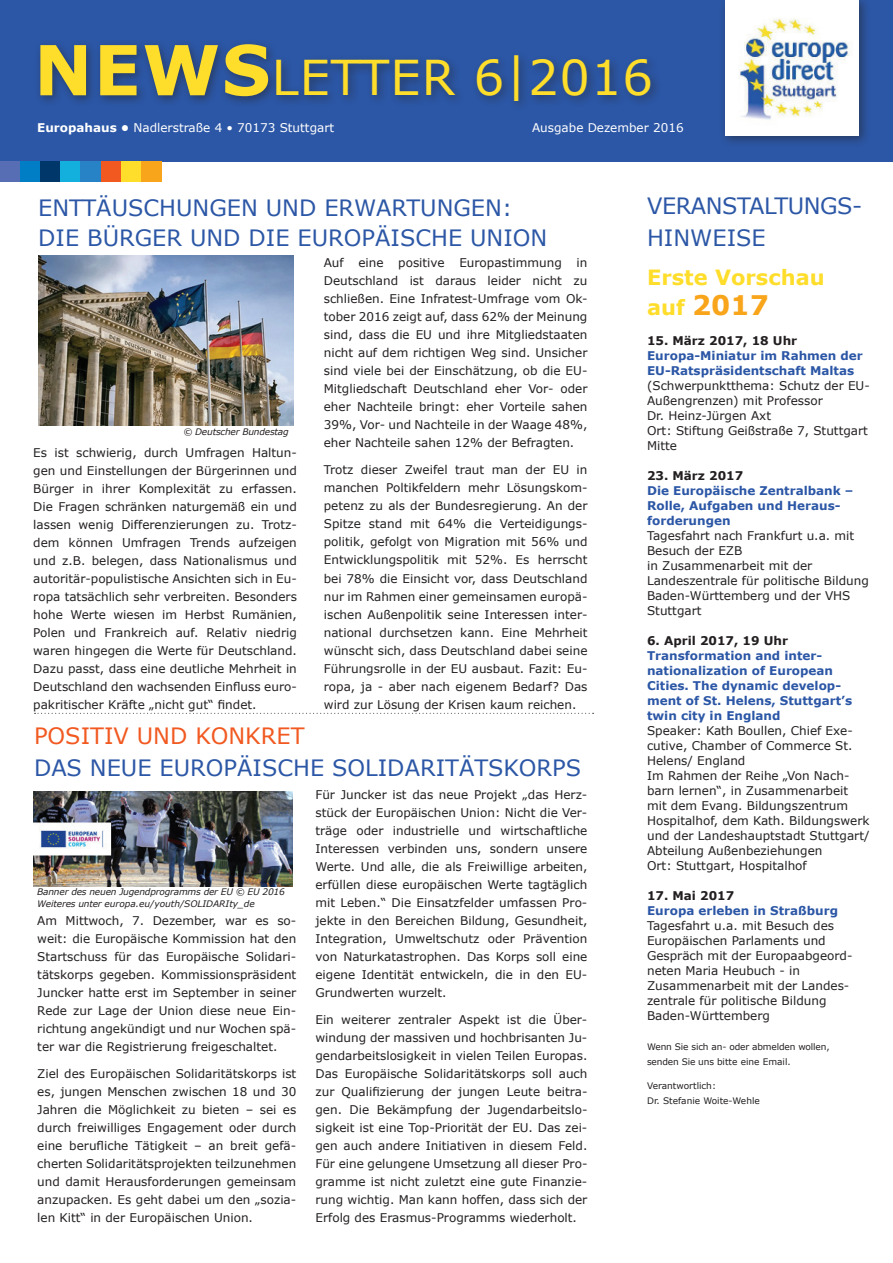
<style>
.page{position:relative;width:893px;height:1263px;background:#fff}
.page>*{position:absolute;margin:0;border:0;box-sizing:border-box;transform-origin:0 0}
.t1{font:48px "Verdana";letter-spacing:.02em;color:#ffdd2b}
.t2{font:700 27px "Verdana";color:#f9a51b}
.t3{font:22.5px/31.5px "Verdana";color:#2c57a6}
.t4{font:22.5px "Verdana";color:#f15921}
.t5{font:700 21px "Verdana";color:#ffdd2b}
.t6{font:12px/18px "Verdana";color:#231f20;text-align:justify}
.t7{font:700 12px/15px "Verdana";color:#2c57a6}
.t8{font:12px "Verdana";color:#fff}
.t9{font:700 12px "Verdana";color:#231f20}
.t10{font:italic 9px/12px "Verdana";letter-spacing:-.02em;color:#231f20}
.t11{font:9px/15px "Verdana";letter-spacing:-.015em;color:#231f20}
.s1{font-weight:700;font-size:69px}
.s2{font-weight:700}
.s3{font-size:21px;color:#ffdd2b}
</style>
<div class="page">
<div style="left:0;top:0;width:893px;height:162px;background:#2c57a6"></div>
<div style="left:34px;top:38px;width:628px;height:75px;background:#231f20;opacity:.5"></div>
<div style="left:718px;top:0;width:153px;height:147px;background:#231f20;opacity:.5"></div>
<div style="left:725px;top:0;width:134px;height:136px;background:#fff"></div>
<img style="left:739px;top:18px;width:111px;height:102px">
<div style="left:0;top:162px;width:20px;height:20px;background:#576db4"></div>
<div style="left:20px;top:162px;width:20px;height:20px;background:#007ec5"></div>
<div style="left:40px;top:162px;width:21px;height:20px;background:#00376b"></div>
<div style="left:61px;top:162px;width:20px;height:20px;background:#13b0de"></div>
<div style="left:81px;top:162px;width:20px;height:20px;background:#2783c5"></div>
<div style="left:101px;top:162px;width:20px;height:20px;background:#f15921"></div>
<div style="left:121px;top:162px;width:20px;height:20px;background:#ffdd2b"></div>
<div style="left:141px;top:162px;width:21px;height:20px;background:#f9a51b"></div>
<svg style="left:35px;top:713px;width:559px;height:1px"></svg>
<img style="left:39px;top:255px;width:255px;height:170px">
<img style="left:34px;top:791px;width:259px;height:95px">
<h1 class="t1" style="left:34px;top:45px;width:621px"><span class="s1">NEWS</span>letter 6|2016</h1>
<p class="t8" style="left:37px;top:120px;width:298px"><span class="s2">Europahaus •</span> Nadlerstraße 4 • 70173 Stuttgart</p>
<p class="t8" style="left:532px;top:120px;width:153px">Ausgabe Dezember 2016</p>
<h3 class="t3" style="left:38px;top:192px;width:492px;line-height:30.3px">EnttäuschUngen und Erwartungen : die Bü rger und die Europäische Union</h3>
<p class="t10" style="left:183px;top:426px;width:107px">© Deutscher Bundestag</p>
<p class="t6" style="left:33px;top:443px;width:265px">Es ist schwierig, durch U mfragen Haltun&shy;gen und Einstellungen der Bürgerinnen und Bürger in ihrer Komplexität zu erfassen.<br>Die Fragen schränken naturgemäß ein und lassen wenig Differenzierungen zu. Trotz&shy;dem können U mfragen Trends aufzeigen und z.B. belegen, dass Nationalismus und autoritär-populistische Ansichten sich in Eu&shy;ropa tatsächlich sehr verbreiten. Besonders hohe Werte wiesen im Herbst Rumänien, Polen und Frankreich auf. Relativ niedrig waren hingegen die Werte für Deutschland.<br>Dazu passt, dass eine deutliche Mehrheit in Deutschland den wachsenden Einfluss euro&shy;pakritischer Kräfte „nicht gut“ findet.</p>
<p class="t6" style="left:324px;top:254px;width:265px">Auf eine positive Europastimmung in Deutschland ist daraus leider nicht zu schließen. Eine Infratest-U mfrage vom Ok&shy;tober 2016 zeigt auf, dass 62% der Meinung sind, dass die EU</p>
<p class="t6" style="left:324px;top:326px;width:265px;text-indent:114px">und ihre Mitgliedstaaten nicht auf dem richtigen Weg sind. U nsicher sind viele bei der Einschätzung, ob die EU-Mitgliedschaft Deutschland eher Vor- oder eher Nachteile bringt: eher Vorteile sahen 39%, Vor- und Nachteile in der Waage 48%, eher Nachteile sahen 12% der Befragten.</p>
<p class="t6" style="left:324px;top:461px;width:238px">Trotz dieser Zweifel traut man der EU</p>
<p class="t6" style="left:324px;top:461px;width:265px;text-indent:253px">in manchen Poltikfeldern mehr Lösungskom&shy;petenz zu als der Bundesregierung. An der Spitze stand mit 64% die Verteidigungs&shy;politik, gefolgt von Migration mit 56% und Entwicklungspolitik mit 52%. Es herrscht bei 78% die Einsicht vor, dass Deutschland nur im Rahmen einer gemeinsamen europä&shy;ischen Außenpolitik seine Interessen inter&shy;national durchsetzen kann. Eine Mehrheit wünscht sich, dass Deutschland dabei seine Führungsrolle in der EU ausbaut. Fazit: Eu&shy;ropa, ja - aber nach eigenem Bedarf? Das wird zur Lösung der Krisen kaum reichen.</p>
<h3 class="t4" style="left:34px;top:721px;width:194px">Pos itiv und Konk</h3>
<h3 class="t4" style="left:261px;top:721px;width:45px">ret</h3>
<h3 class="t3" style="left:34px;top:752px;width:471px">Das Neue Europäische So lidaritätsko</h3>
<h3 class="t3" style="left:537px;top:752px;width:30px">rps</h3>
<p class="t10" style="left:37px;top:886px;width:249px">Banner des neuen Jugendprogramms der EU © EU 2016<br>Weiteres unter europa.eu/youth/SOLIDARIty_de</p>
<p class="t6" style="left:37px;top:912px;width:261px">Am Mittwoch, 7. Dezember, war es so&shy;weit: die Europäische Kommission hat den Startschuss für das Europäische Solidari&shy;tätskorps gegeben. Kommissionspräsident Juncker hatte erst im September in seiner Rede zur Lage der U nion diese neue Ein&shy;richtung angekündigt und nur Wochen spä&shy;ter war die Registrierung freigeschaltet.</p>
<p class="t6" style="left:37px;top:1065px;width:261px">Ziel des Europäischen Solidaritätskorps ist es, jungen Menschen zwischen 18 und 30<br>Jahren die Möglichkeit zu bieten – sei es durch freiwilliges Engagement oder durch eine berufliche Tätigkeit – an breit gefä&shy;cherten Solidaritätsprojekten teilzunehmen und damit Herausforderungen gemeinsam anzupacken. Es geht dabei um den „sozia&shy;len Kitt“ in der Europäischen U nion.</p>
<p class="t6" style="left:315px;top:786px;width:274px">Für Juncker ist das neue Projekt „das Herz&shy;stück der Europäischen U nion: Nicht die Ver&shy;träge oder industrielle und wirtschaftliche Interessen verbinden uns, sondern unsere Werte. U nd alle, die als Freiwillige arbeiten, erfüllen diese europäischen Werte tagtäglich mit Leben.“ Die Einsatzfelder umfassen Pro&shy;jekte in den Bereichen Bildung, Gesundheit, Integration, U mweltschutz oder Prävention von Naturkatastrophen. Das Korps soll eine eigene Identität entwickeln, die in den EU-Grundwerten wurzelt.</p>
<p class="t6" style="left:315px;top:1011px;width:274px">Ein weiterer zentraler Aspekt ist die Über&shy;windung der massiven und hochbrisanten Ju&shy;gendarbeitslosigkeit in vielen Teilen Europas.<br>Das Europäische Solidaritätskorps soll auch zur Qualifizierung der jungen Leute beitra&shy;gen. Die Bekämpfung der Jugendarbeitslo&shy;sigkeit ist eine Top-Priorität der EU . Das zei&shy;gen auch andere Initiativen in diesem Feld.<br>Für eine gelungene U msetzung all dieser Pro&shy;gramme ist nicht zuletzt eine gute Finanzie&shy;rung wichtig. Man kann hoffen, dass sich der Erfolg des Erasmus-Programms wiederholt.</p>
<h3 class="t3" style="left:647px;top:190px;width:217px;text-indent:90px">taltun gs&shy;hinweise</h3>
<h3 class="t5" style="left:647px;top:262px;width:179px">Erste Vorschau</h3>
<h2 class="t2" style="left:647px;top:286px;width:123px"><span class="s3">auf</span> 2017</h2>
<p class="t9" style="left:647px;top:332px;width:152px">15. März 2017, 18 Uhr</p>
<p class="t7" style="left:647px;top:348px;width:217px">Europa-Miniatur im Rahmen der<br>EU-Ratspräsidentschaft Maltas</p>
<p class="t6" style="left:647px;top:378px;width:224px;line-height:15px;text-align:left">(Schwerpunktthema: Schutz der EU-<br>Außengrenzen) mit Professor<br>Dr. Heinz-Jürgen Axt<br>Ort: Stiftung Geißstraße 7, Stuttgart<br>Mitte</p>
<p class="t9" style="left:647px;top:467px;width:98px">23. März 2017</p>
<p class="t7" style="left:647px;top:483px;width:208px">Die Europäische Zentralbank –<br>Rolle, Aufgaben und Heraus&shy;forderungen</p>
<p class="t6" style="left:647px;top:528px;width:223px;line-height:15px;text-align:left">Tagesfahrt nach Frankfurt u.a. mit<br>Besuch der EZB<br>in Zusammenarbeit mit der<br>Landeszentrale für politische Bildung<br>Baden-Württemberg und der VHS<br>Stuttgart</p>
<p class="t9" style="left:647px;top:632px;width:142px">6. April 2017, 19 Uhr</p>
<p class="t7" style="left:647px;top:648px;width:207px">Transformation and inter&shy;nationalization of European<br>Cities. The dynamic develop&shy;ment of St. Helens, Stuttgart’s twin city in England</p>
<p class="t6" style="left:647px;top:723px;width:224px;line-height:15px;text-align:left">Speaker: Kath Boullen, Chief Exe&shy;cutive, Chamber of Commerce St.<br>Helens/ England<br>Im Rahmen der Reihe „Von Nach&shy;barn lernen“, in Zusammenarbeit mit dem Evang. Bildungszentrum<br>Hospitalhof, dem Kath. Bildungswerk und der Landeshauptstadt Stuttgart/<br>Abteilung Außenbeziehungen<br>Ort: Stuttgart, H ospitalhof</p>
<p class="t9" style="left:647px;top:887px;width:89px">17. Mai 2017</p>
<p class="t7" style="left:647px;top:903px;width:193px">Europa erleben in Straßburg</p>
<p class="t6" style="left:647px;top:918px;width:207px;line-height:15px;text-align:left">Tagesfahrt u.a. mit Besuch des<br>Europäischen Parlaments und<br>Gespräch mit der Europaabgeord&shy;neten Maria Heubuch - in<br>Zusammenarbeit mit der Landes&shy;zentrale für politische Bildung<br>Baden-Württemberg</p>
<p class="t11" style="left:647px;top:1039px;width:184px">Wenn Sie sich an- oder abmelden wollen, senden Sie uns bitte eine Email.</p>
<p class="t11" style="left:647px;top:1078px;width:114px">Verantwortlich:<br>Dr. Stefanie Woite-Wehle</p>
<h3 class="t3" style="left:647px;top:190px;width:60px">Verans</h3>
</div>
